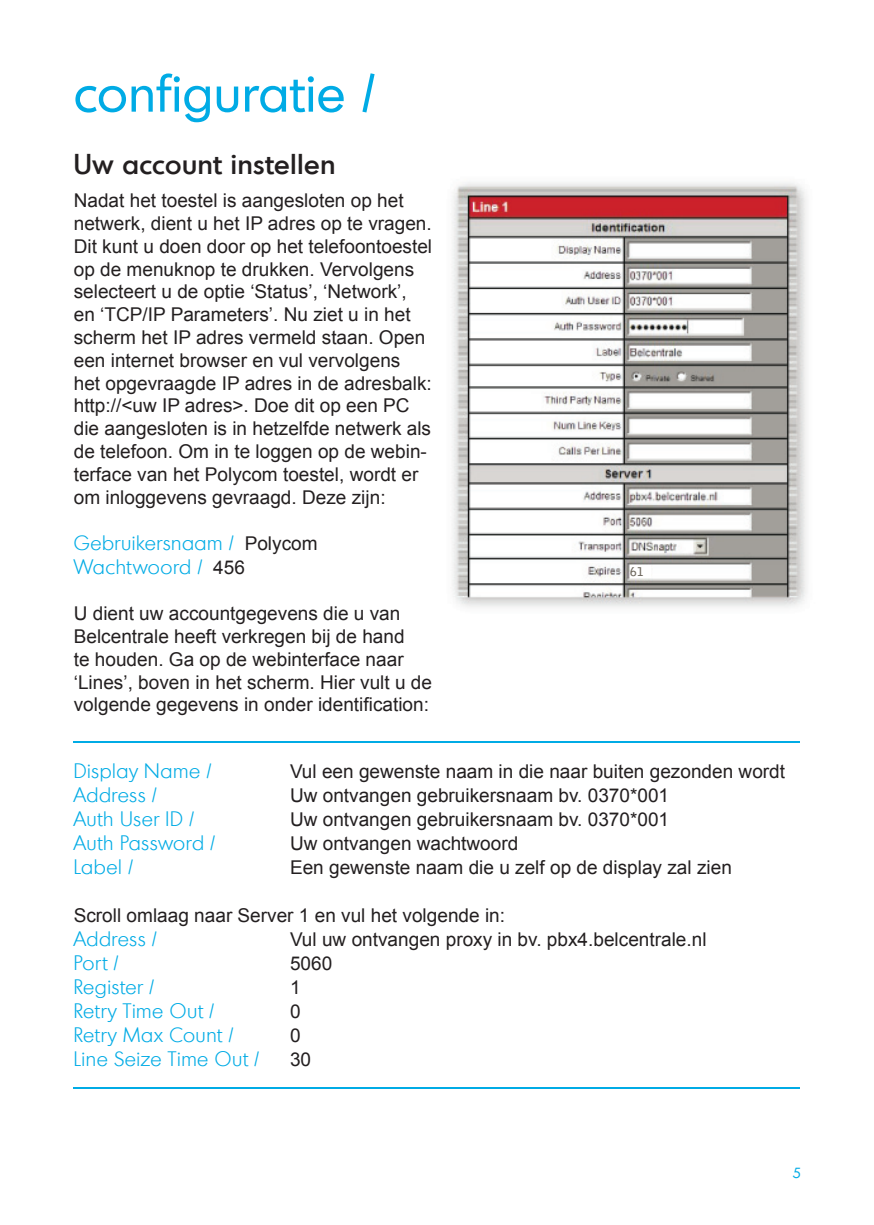
<style>
.page{position:relative;width:874px;height:1225px;background:#fff}
.page>*{position:absolute;margin:0;border:0;box-sizing:border-box;transform-origin:0 0}
.t1{font:52px "Montreal";letter-spacing:.015em;color:#00abe5}
.t2{font:500 28px "Montreal";letter-spacing:.025em;color:#231f20}
.t3{font:300 20px/24px "Montreal";letter-spacing:.03em;color:#00abe5}
.t4{font:19px/22.8px "Arial";color:#231f20}
.t5{font:14px "Montreal";color:#00abe5}
.t6{font:700 12px "Bell Gothic Std";color:#716b61}
.s1{font-family:"Arial";font-weight:400;font-size:19px;color:#231f20}
</style>
<div class="page">
<hr style="left:74px;top:1087px;width:725px;height:1px;background:#00abe5">
<hr style="left:74px;top:742px;width:725px;height:1px;background:#00abe5">
<img style="left:451px;top:182px;width:356px;height:426px">
<div style="left:629px;top:565px;width:21px;height:12px;background:#fff"></div>
<h1 class="t1" style="left:74px;top:60px;width:302px">configuratie /</h1>
<h2 class="t2" style="left:74px;top:146px;width:263px">Uw account instellen</h2>
<p class="t4" style="left:74px;top:189px;width:360px">Nadat het toestel is aangesloten op het netwerk, dient u het IP adres op te vragen.<br>Dit kunt u doen door op het telefoontoestel op de menuknop te drukken. Vervolgens selecteert u de optie ‘Status’, ‘Network’, en ‘TCP/IP Parameters’. Nu ziet u in het scherm het IP adres vermeld staan. Open een internet browser en vul vervolgens<br>het opgevraagde IP adres in de adresbalk: http://&lt;uw IP adres&gt;. Doe dit op een PC die aangesloten is in hetzelfde netwerk als de telefoon. Om in te loggen op de webin&shy;terface van het Polycom toestel, wordt er om inloggevens gevraagd. Deze zijn:</p>
<p class="t3" style="left:74px;top:531px;width:245px">Gebruikersnaam / <span class="s1">Polycom<br></span>Wachtwoord / <span class="s1">456</span></p>
<p class="t4" style="left:74px;top:602px;width:359px">U dient uw accountgegevens die u van Belcentrale heeft verkregen bij de hand<br>te houden. Ga op de webinterface naar ‘Lines’, boven in het scherm. Hier vult u de volgende gegevens in onder identification:</p>
<p class="t6" style="left:629px;top:564px;width:15px">61</p>
<p class="t3" style="left:74px;top:758px;width:139px">Display Name /</p>
<p class="t4" style="left:290px;top:760px;width:496px">Vul een gewenste naam in die naar buiten gezonden wordt</p>
<p class="t3" style="left:74px;top:782px;width:84px">Address /</p>
<p class="t4" style="left:290px;top:784px;width:380px">Uw ontvangen gebruikersnaam bv. 0370*001</p>
<p class="t3" style="left:74px;top:806px;width:122px">Auth User ID /</p>
<p class="t4" style="left:290px;top:808px;width:380px">Uw ontvangen gebruikersnaam bv. 0370*001</p>
<p class="t3" style="left:74px;top:830px;width:143px">Auth Password /</p>
<p class="t4" style="left:290px;top:832px;width:230px">Uw ontvangen wachtwoord</p>
<p class="t3" style="left:74px;top:854px;width:61px">Label /</p>
<p class="t4" style="left:290px;top:856px;width:443px">Een gewenste naam die u zelf op de display zal zien</p>
<p class="t4" style="left:74px;top:904px;width:432px">Scroll omlaag naar Server 1 en vul het volgende in:</p>
<p class="t3" style="left:74px;top:926px;width:84px">Address /</p>
<p class="t4" style="left:290px;top:928px;width:418px">Vul uw ontvangen proxy in bv. pbx4.belcentrale.nl</p>
<p class="t3" style="left:74px;top:950px;width:46px">Port /</p>
<p class="t4" style="left:290px;top:952px;width:44px">5060</p>
<p class="t3" style="left:74px;top:974px;width:82px">Register /</p>
<p class="t4" style="left:290px;top:976px;width:12px">1</p>
<p class="t3" style="left:74px;top:998px;width:142px">Retry Time Out /</p>
<p class="t4" style="left:290px;top:1000px;width:12px">0</p>
<p class="t3" style="left:74px;top:1022px;width:161px">Retry Max Count /</p>
<p class="t4" style="left:290px;top:1024px;width:12px">0</p>
<p class="t3" style="left:74px;top:1046px;width:187px">Line Seize Time Out /</p>
<p class="t4" style="left:290px;top:1048px;width:23px">30</p>
<p class="t5" style="left:792px;top:1163px;width:10px">5</p>
</div>
